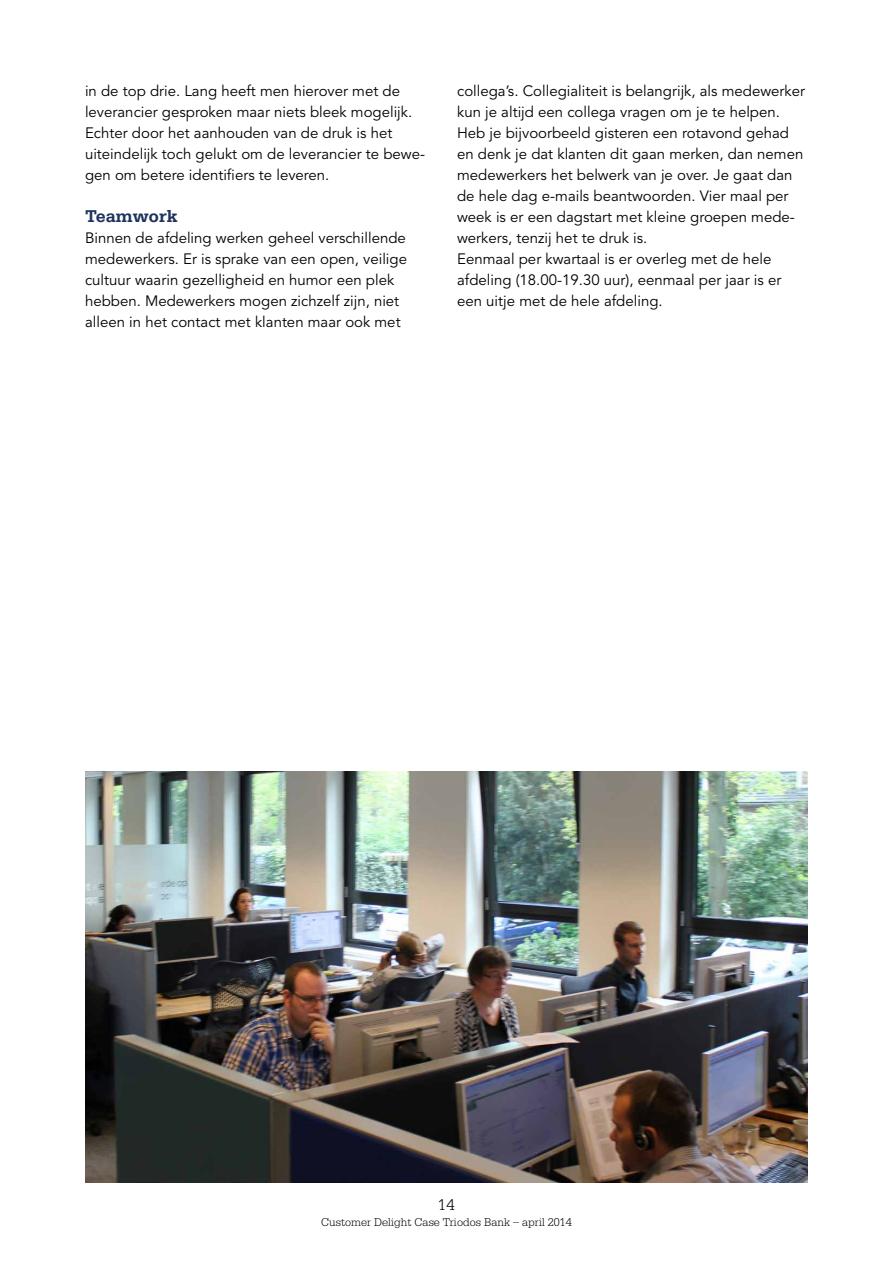
<style>
.page{position:relative;width:893px;height:1263px;background:#fff}
.page>*{position:absolute;margin:0;border:0;box-sizing:border-box;transform-origin:0 0}
.t1{font:700 18px "Serifa Std";color:#20335f}
.t2{font:300 16.5px "Serifa Std";color:#000}
.t3{font:15px/21px "Avenir LT Std";color:#000}
.t4{font:300 12px "Serifa Std";color:#000}
</style>
<div class="page">
<img style="left:85px;top:772px;width:723px;height:410px">
<p class="t3" style="left:85px;top:81px;width:341px">in de top drie. Lang heeft men hierover met de leverancier gesproken maar niets bleek mogelijk.<br>Echter door het aanhouden van de druk is het uiteindelijk toch gelukt om de leverancier te bewe&shy;gen om betere identifiers te leveren.</p>
<p class="t1" style="left:85px;top:206px;width:94px">Teamwork</p>
<p class="t3" style="left:85px;top:228px;width:323px">Binnen de afdeling werken geheel verschillende medewerkers. Er is sprake van een open, veilige cultuur waarin gezelligheid en humor een plek hebben. Medewerkers mogen zichzelf zijn, niet alleen in het contact met klanten maar ook met</p>
<p class="t3" style="left:457px;top:81px;width:349px">collega’s. Collegialiteit is belangrijk, als medewerker kun je altijd een collega vragen om je te helpen.<br>Heb je bijvoorbeeld gisteren een rotavond gehad en denk je dat klanten dit gaan merken, dan nemen medewerkers het belwerk van je over. Je gaat dan de hele dag e-mails beantwoorden. Vier maal per week is er een dagstart met kleine groepen mede&shy;werkers, tenzij het te druk is.<br>Eenmaal per kwartaal is er overleg met de hele afdeling (18.00-19.30 uur), eenmaal per jaar is er een uitje met de hele afdeling.</p>
<p class="t2" style="left:438px;top:1195px;width:18px">14</p>
<p class="t4" style="left:321px;top:1215px;width:252px">Customer Delight Case Triodos Bank – april 2014</p>
</div>
